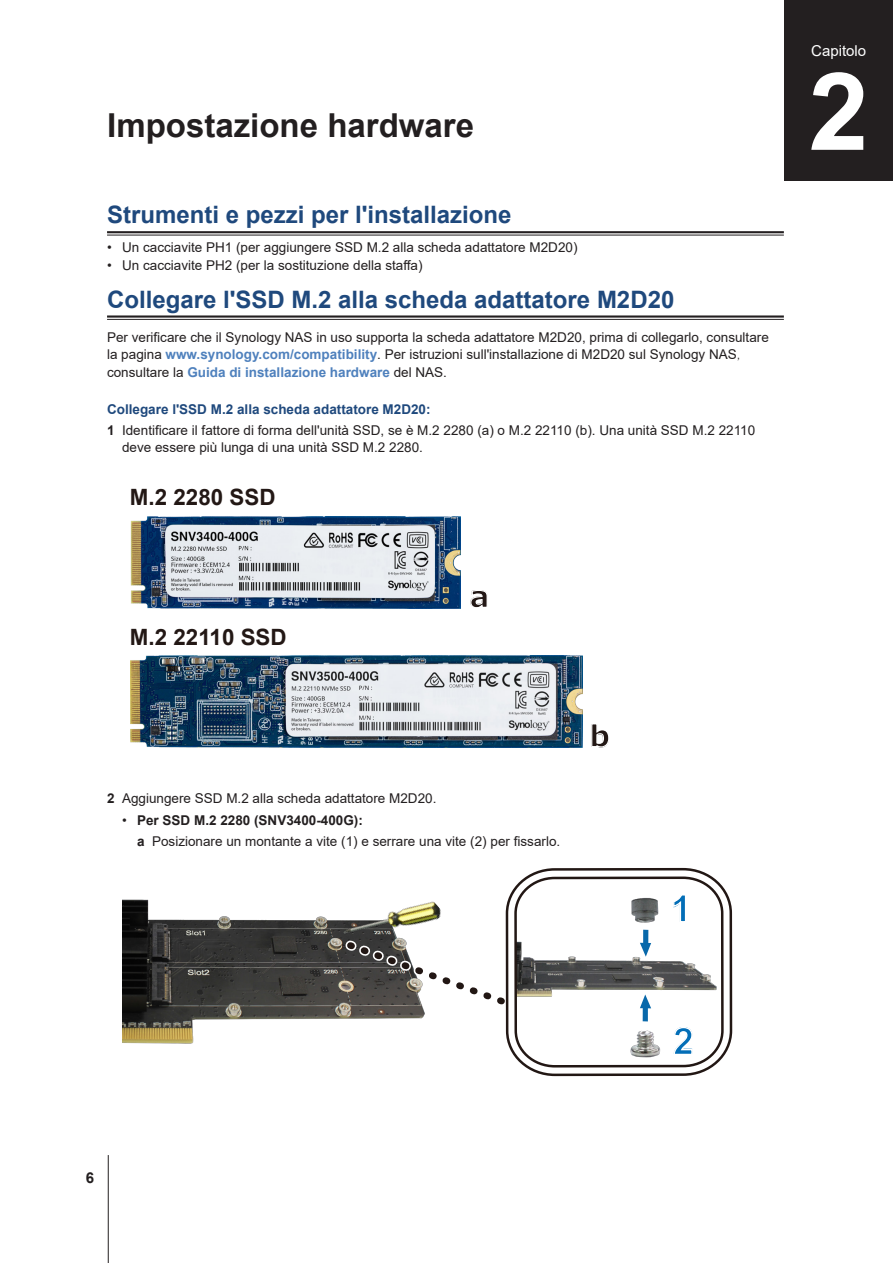
<style>
.page{position:relative;width:893px;height:1263px;background:#fff}
.page>*{position:absolute;margin:0;border:0;box-sizing:border-box;transform-origin:0 0}
.ChapterNum{font:700 108px "Arial";color:#fff}
.t1{font:700 37.35px "Arial";color:#036eb7}
.H1-ChapterTitle{font:700 33px "Arial";color:#231f20}
.t2{font:700 30px "Verdana";color:#231815}
.H2-underline{font:700 24px "Arial";color:#1f497d}
.t3{font:700 22.5px "Arial";color:#231815}
.Chapter-center{font:15px "Arial";color:#fff}
.t4{font:700 15px "Arial";color:#231f20}
.Body-sidebar{font:13.5px/16.5px "Arial";color:#231f20}
.Body-sidebar-2{font:700 13.5px "Arial";color:#4f81bd}
.DisplaySentence{font:700 13.5px "Arial";color:#1f497d}
.t5{font:700 13.5px "Arial";color:#231f20}
.s1{font-weight:700;color:#4f81bd}
.s2{font-family:"Adobe Ming Std";font-weight:300}
.s3{font-weight:400;color:#231f20}
.s4{font-weight:700}
.s5{font-weight:400}
</style>
<div class="page">
<hr style="left:108px;top:1155px;width:1px;height:108px;background:#231f20">
<hr style="left:107px;top:231px;width:677px;height:2px;background:#231f20">
<hr style="left:107px;top:235px;width:677px;height:1px;background:#231f20">
<hr style="left:107px;top:315px;width:677px;height:3px;background:#231f20">
<hr style="left:107px;top:319px;width:677px;height:1px;background:#231f20">
<img style="left:130px;top:517px;width:330px;height:91px">
<img style="left:130px;top:656px;width:452px;height:91px">
<img style="left:122px;top:899px;width:301px;height:145px">
<svg style="left:338px;top:933px;width:162px;height:84px"></svg>
<img style="left:343px;top:899px;width:101px;height:72px">
<svg style="left:505px;top:867px;width:228px;height:210px"></svg>
<img style="left:595px;top:868px;width:98px;height:73px">
<img style="left:601px;top:1005px;width:132px;height:71px">
<svg style="left:672px;top:1026px;width:21px;height:30px"></svg>
<img style="left:247px;top:941px;width:24px;height:6px">
<img style="left:254px;top:982px;width:24px;height:7px">
<svg style="left:635px;top:926px;width:20px;height:39px"></svg>
<svg style="left:636px;top:986px;width:20px;height:39px"></svg>
<img style="left:595px;top:976px;width:16px;height:3px">
<img style="left:588px;top:966px;width:16px;height:3px">
<div style="left:784px;top:0;width:109px;height:180px;background:#231f20"></div>
<p class="H1-ChapterTitle" style="left:107px;top:102px;width:368px">Impostazione hardware</p>
<p class="H2-underline" style="left:107px;top:198px;width:406px">Strumenti e pezzi per l'installazione</p>
<p class="Body-sidebar" style="left:107px;top:239px;width:472px">• Un cacciavite PH1 (per aggiungere SSD M.2 alla scheda adattatore M2D20)</p>
<p class="Body-sidebar" style="left:107px;top:257px;width:317px">• Un cacciavite PH2 (per la sostituzione della staffa)</p>
<p class="H2-underline" style="left:107px;top:282px;width:569px">Collegare l'SSD M.2 alla scheda adattatore M2D20</p>
<p class="Body-sidebar" style="left:107px;top:329px;width:663px">Per verificare che il Synology NAS in uso supporta la scheda adattatore M2D20, prima di collegarlo, consultare la pagina <span class="s1">www.synology.com/compatibility</span>. Per istruzioni sull'installazione di M2D20 sul Synology NAS<span class="s2">,</span></p>
<p class="Body-sidebar-2" style="left:107px;top:363px;width:341px"><span class="s3">consultare la</span> Guida di installazione hardware <span class="s3">del NAS.</span></p>
<p class="DisplaySentence" style="left:107px;top:400px;width:325px">Collegare l'SSD M.2 alla scheda adattatore M2D20:</p>
<p class="Body-sidebar" style="left:122px;top:422px;width:635px;text-indent:-15px"><span class="s4">1</span> Identificare il fattore di forma dell'unità SSD, se è M.2 2280 (a) o M.2 22110 (b). Una unità SSD M.2 22110 deve essere più lunga di una unità SSD M.2 2280.</p>
<p class="t3" style="left:130px;top:481px;width:147px">M.2 2280 SSD</p>
<p class="t3" style="left:130px;top:621px;width:158px">M.2 22110 SSD</p>
<p class="t2" style="left:470px;top:575px;width:21px">a</p>
<p class="Body-sidebar" style="left:107px;top:790px;width:331px"><span class="s4">2</span> Aggiungere SSD M.2 alla scheda adattatore M2D20.</p>
<p class="t5" style="left:122px;top:811px;width:242px"><span class="s5">•</span> Per SSD M.2 2280 (SNV3400-400G):</p>
<p class="Body-sidebar" style="left:137px;top:833px;width:425px"><span class="s4">a</span> Posizionare un montante a vite (1) e serrare una vite (2) per fissarlo.</p>
<p class="t2" style="left:589px;top:714px;width:22px">b</p>
<p class="t1" style="left:671px;top:882px;width:22px">1</p>
<p class="t1" style="left:673px;top:1015px;width:22px">2</p>
<p class="Chapter-center" style="left:811px;top:40px;width:57px">Capitolo</p>
<p class="ChapterNum" style="left:809px;top:36px;width:62px">2</p>
<p class="t4" style="left:86px;top:1167px;width:10px">6</p>
</div>
